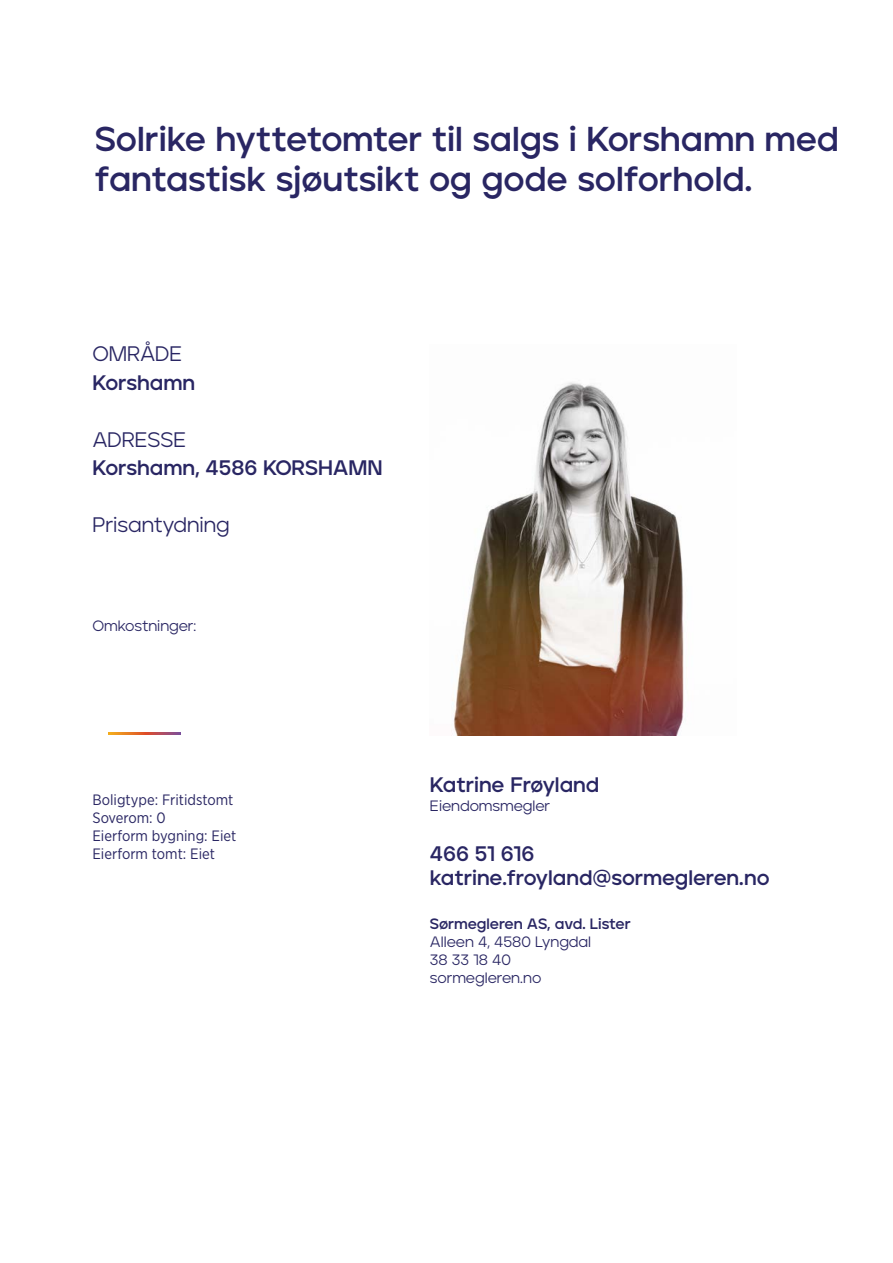
<style>
.page{position:relative;width:893px;height:1263px;background:#fff}
.page>*{position:absolute;margin:0;border:0;box-sizing:border-box;transform-origin:0 0}
.t1{font:700 34.5px/40.5px "Jeko";color:#292663}
.t2{font:700 21px/24px "Jeko";color:#292663}
.t3{font:21px "Jeko";color:#292663}
.t4{font:15px/18px "Jeko";color:#292663}
.t5{font:15px/18px "Gotham Narrow";color:#292663}
.t6{font:700 15px "Jeko";letter-spacing:-.005em;color:#292663}
</style>
<div class="page">
<img style="left:451px;top:382px;width:233px;height:354px">
<svg style="left:109px;top:733px;width:72px;height:2px"></svg>
<h1 class="t1" style="left:95px;top:118px;width:745px">Solrike hyttetomter til salgs i Korshamn med fantastisk sjøutsikt og gode solforhold.</h1>
<p class="t3" style="left:92px;top:342px;width:91px">OMRÅDE</p>
<p class="t2" style="left:92px;top:370px;width:104px">Korshamn</p>
<p class="t3" style="left:92px;top:427px;width:95px">ADRESSE</p>
<p class="t2" style="left:92px;top:456px;width:292px">Korshamn, 4586 KORSHAMN</p>
<p class="t3" style="left:92px;top:513px;width:139px">Prisantydning</p>
<p class="t4" style="left:92px;top:617px;width:105px">Omkostninger:</p>
<p class="t5" style="left:92px;top:790px;width:145px">Boligtype: Fritidstomt<br>Soverom: 0<br>Eierform bygning: Eiet<br>Eierform tomt: Eiet</p>
<p class="t2" style="left:430px;top:772px;width:171px">Katrine Frøyland</p>
<p class="t4" style="left:430px;top:797px;width:122px">Eiendomsmegler</p>
<p class="t2" style="left:430px;top:842px;width:341px">466 51 616 katrine.froyland@sormegleren.no</p>
<p class="t6" style="left:430px;top:914px;width:202px">Sørmegleren AS, avd. Lister</p>
<p class="t4" style="left:430px;top:933px;width:163px">Alleen 4, 4580 Lyngdal<br>38 33 18 40 sormegleren.no</p>
</div>
